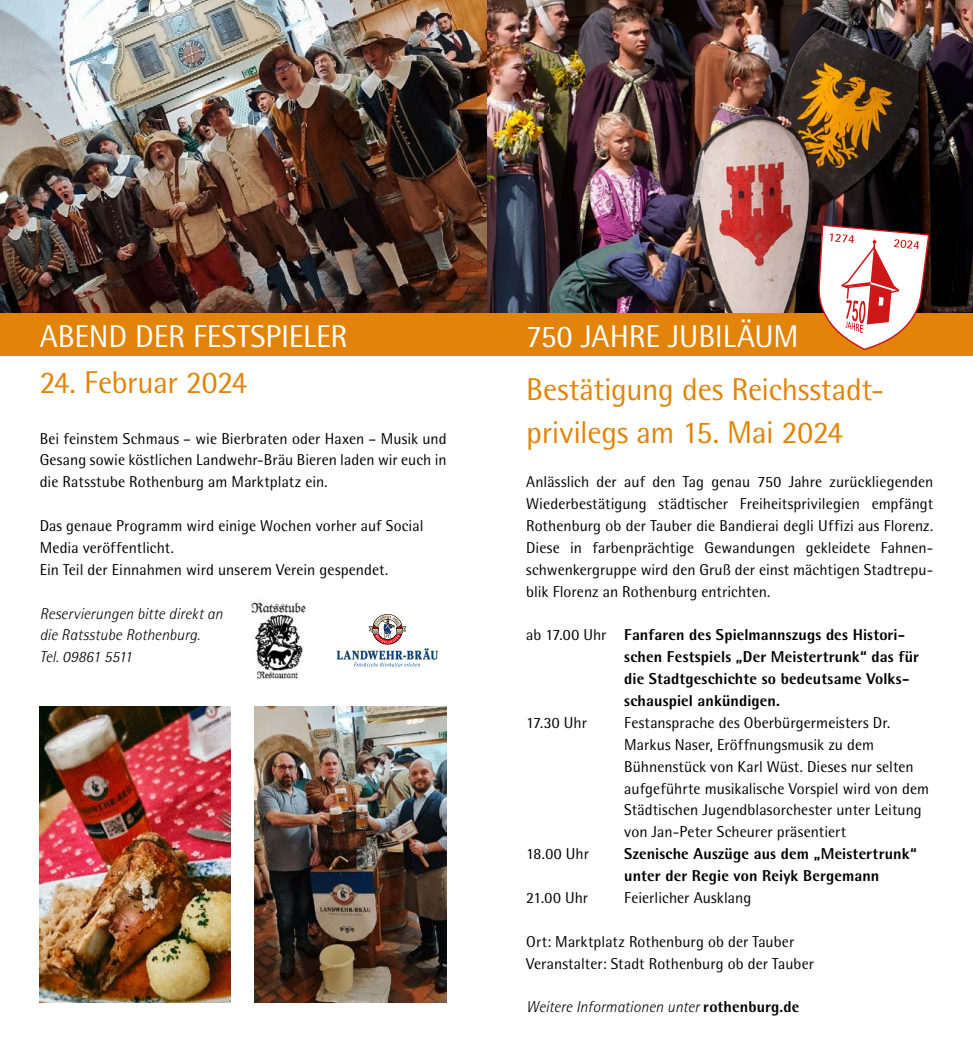
<style>
.page{position:relative;width:973px;height:1042px;background:#fff}
.page>*{position:absolute;margin:0;border:0;box-sizing:border-box;transform-origin:0 0}
.t1{font:31.5px/43.8px "Rotis Semi Sans";letter-spacing:-.01em;color:#e18409}
.t2{font:31.5px "Rotis Semi Sans";letter-spacing:-.01em;color:#fff}
.t3{font:15.75px/21.9px "Rotis Semi Sans";letter-spacing:.005em;color:#000}
.t4{font:800 15.75px/21.9px "Rotis Semi Sans";letter-spacing:.01em;color:#000}
.t5{font:italic 300 15.75px/21.9px "Rotis Semi Sans";color:#000}
.s1{font-weight:400}
.s2{font-weight:800;font-style:normal}
</style>
<div class="page">
<div style="left:0;top:312px;width:972px;height:44px;background:#e18409"></div>
<img style="left:0;top:0;width:972px;height:312px">
<svg style="left:817px;top:224px;width:112px;height:126px"></svg>
<img style="left:40px;top:706px;width:190px;height:296px">
<img style="left:254px;top:706px;width:192px;height:296px">
<svg style="left:336px;top:614px;width:102px;height:52px"></svg>
<img style="left:251px;top:602px;width:55px;height:78px">
<h1 class="t2" style="left:40px;top:317px;width:309px">ABEND DER FESTSPIELER</h1>
<h1 class="t2" style="left:526px;top:317px;width:274px">750 JAHRE JUBILÄUM</h1>
<h1 class="t1" style="left:40px;top:360px;width:209px">24. Februar 2024</h1>
<p class="t3" style="left:40px;top:427px;width:408px;text-align:justify">Bei feinstem Schmaus – wie Bierbraten oder Haxen – Musik und Gesang sowie köstlichen Landwehr-Bräu Bieren laden wir euch in die Ratsstube Rothenburg am Marktplatz ein.</p>
<p class="t3" style="left:40px;top:515px;width:385px">Das genaue Programm wird einige Wochen vorher auf Social<br>Media veröffentlicht.<br>Ein Teil der Einnahmen wird unserem Verein gespendet.</p>
<p class="t5" style="left:40px;top:602px;width:184px">Reservierungen bitte direkt an die Ratsstube Rothenburg.<br>Tel. 09861 5511</p>
<h1 class="t1" style="left:526px;top:367px;width:359px">Bestätigung des Reichsstadt&shy;privilegs am 15. Mai 2024</h1>
<p class="t3" style="left:526px;top:471px;width:408px;text-align:justify">Anlässlich der auf den Tag genau 750 Jahre zurückliegenden Wiederbestätigung städtischer Freiheitsprivilegien empfängt Rothenburg ob der Tauber die Bandierai degli Uffizi aus Florenz.<br>Diese in farbenprächtige Gewandungen gekleidete Fahnen&shy;schwenkergruppe wird den Gruß der einst mächtigen Stadtrepu&shy;blik Florenz an Rothenburg entrichten.</p>
<p class="t4" style="left:624px;top:624px;width:296px;text-indent:-98px"><span class="s1">ab 17.00 Uhr</span> Fanfaren des Spielmannszugs des Histori&shy;schen Festspiels „Der Meistertrunk“ das für die Stadtgeschichte so bedeutsame Volks&shy;schauspiel ankündigen.</p>
<p class="t3" style="left:526px;top:711px;width:62px">17.30 Uhr</p>
<p class="t3" style="left:624px;top:711px;width:306px">Festansprache des Oberbürgermeisters Dr.<br>Markus Naser, Eröffnungsmusik zu dem Bühnenstück von Karl Wüst. Dieses nur selten aufgeführte musikalische Vorspiel wird von dem Städtischen Jugendblasorchester unter Leitung von Jan-Peter Scheurer präsentiert</p>
<p class="t3" style="left:526px;top:843px;width:64px">18.00 Uhr</p>
<p class="t4" style="left:624px;top:842px;width:294px">Szenische Auszüge aus dem „Meistertrunk“ unter der Regie von Reiyk Bergemann</p>
<p class="t3" style="left:526px;top:886px;width:63px">21.00 Uhr</p>
<p class="t3" style="left:624px;top:886px;width:128px">Feierlicher Ausklang</p>
<p class="t3" style="left:526px;top:930px;width:289px">Ort: Marktplatz Rothenburg ob der Tauber<br>Veranstalter: Stadt Rothenburg ob der Tauber</p>
<p class="t5" style="left:526px;top:996px;width:275px">Weitere Informationen unter <span class="s2">rothenburg.de</span></p>
</div>
